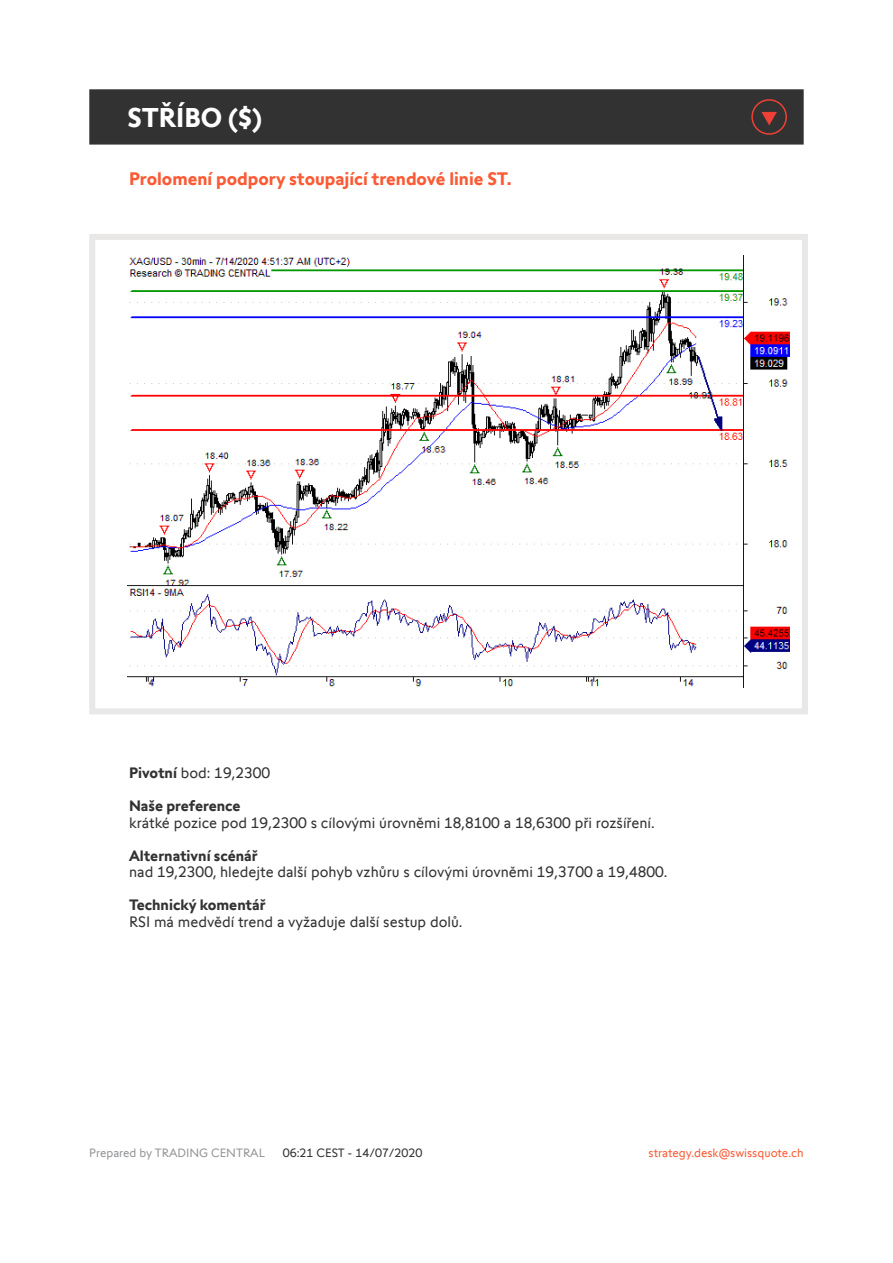
<style>
.page{position:relative;width:893px;height:1263px;background:#fff}
.page>*{position:absolute;margin:0;border:0;box-sizing:border-box;transform-origin:0 0}
.t1{font:700 27px "Swissquote CT";color:#fff}
.t2{font:700 18px "Swissquote CT";color:#fa5b35}
.t3{font:15px "Swissquote CT";color:#323232}
.t4{font:700 15px "Swissquote CT";color:#323232}
.t5{font:12px "Swissquote CT";color:#fa5b35}
.t6{font:12px "Swissquote CT";color:#939598}
.t7{font:12px "Swissquote CT";color:#323232}
.s1{font-weight:700}
</style>
<div class="page">
<div style="left:89px;top:234px;width:719px;height:480px;border:6px solid #e9e8e7"></div>
<div style="left:89px;top:89px;width:715px;height:56px;background:#323232;border:2px solid #323232"></div>
<img style="left:128px;top:255px;width:661px;height:432px">
<svg style="left:751px;top:99px;width:36px;height:36px"></svg>
<h1 class="t1" style="left:128px;top:101px;width:136px">STŘÍBO ($)</h1>
<p class="t2" style="left:129px;top:168px;width:384px">Prolomení podpory stoupající trendové linie ST.</p>
<p class="t3" style="left:129px;top:764px;width:143px"><span class="s1">Pivotní</span> bod: 19,2300</p>
<p class="t4" style="left:129px;top:797px;width:113px">Naše preference</p>
<p class="t3" style="left:129px;top:814px;width:527px">krátké pozice pod 19,2300 s cílovými úrovněmi 18,8100 a 18,6300 při rozšíření.</p>
<p class="t4" style="left:129px;top:846px;width:130px">Alternativní scénář</p>
<p class="t3" style="left:129px;top:863px;width:540px">nad 19,2300, hledejte další pohyb vzhůru s cílovými úrovněmi 19,3700 a 19,4800.</p>
<p class="t4" style="left:129px;top:896px;width:138px">Technický komentář</p>
<p class="t3" style="left:129px;top:913px;width:335px">RSI má medvědí trend a vyžaduje další sestup dolů.</p>
<p class="t6" style="left:89px;top:1145px;width:177px">Prepared by TRADING CENTRAL</p>
<p class="t7" style="left:283px;top:1145px;width:141px">06:21 CEST - 14/07/2020</p>
<p class="t5" style="left:649px;top:1145px;width:157px">strategy.desk@swissquote.ch</p>
</div>
